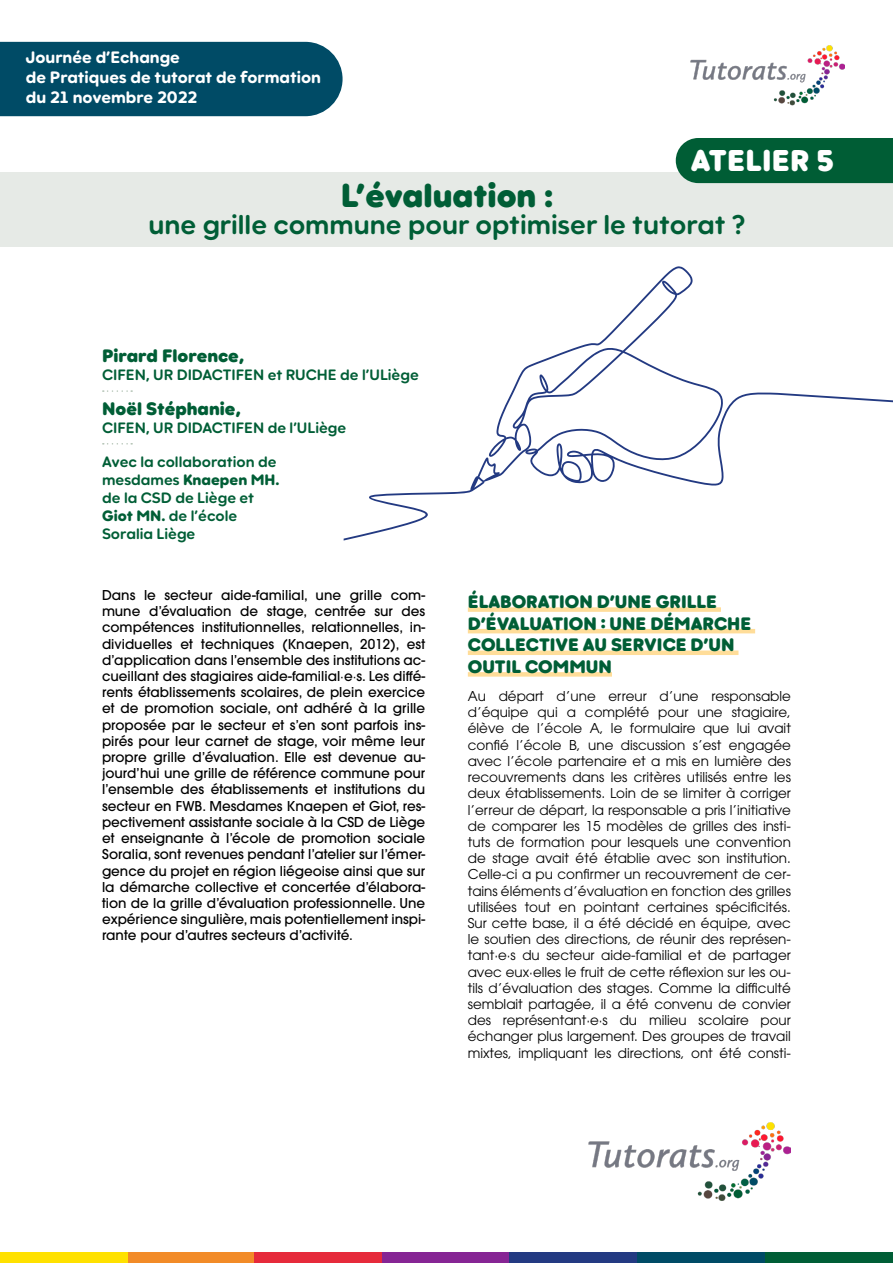
<style>
.page{position:relative;width:893px;height:1263px;background:#fff}
.page>*{position:absolute;margin:0;border:0;box-sizing:border-box;transform-origin:0 0}
.t1{font:800 33px "Beround";color:#005e36}
.t2{font:800 30px "Beround";letter-spacing:.01em;color:#fff}
.t3{font:700 27px "Beround";color:#005e36}
.t4{font:800 18px/21.6px "Beround";color:#005e36}
.t5{font:800 16.5px/19.8px "Beround";color:#fff}
.t6{font:700 15px/18px "Beround";color:#005e36}
.t7{font:13.5px/16.2px "ITC Avant Garde Pro";color:#000;text-align:justify}
.t8{font:500 13.5px/16.2px "ITC Avant Garde Pro";color:#000;text-align:justify}
.s1{font-weight:900}
</style>
<div class="page">
<div style="left:468px;top:607px;width:253px;height:5px;background:#fd9"></div>
<hr style="left:468px;top:629px;width:287px;height:4px;background:#fd9">
<div style="left:468px;top:650px;width:270px;height:5px;background:#fd9"></div>
<div style="left:468px;top:672px;width:144px;height:5px;background:#fd9"></div>
<img style="left:588px;top:1123px;width:203px;height:78px">
<div style="left:637px;top:1252px;width:128px;height:11px;background:#004b66"></div>
<div style="left:382px;top:1252px;width:127px;height:11px;background:#862594"></div>
<div style="left:126px;top:1252px;width:128px;height:11px;background:#f28b28"></div>
<div style="left:509px;top:1252px;width:128px;height:11px;background:#233a82"></div>
<div style="left:254px;top:1252px;width:128px;height:11px;background:#e62a3b"></div>
<div style="left:0;top:1252px;width:128px;height:11px;background:#ffe100"></div>
<div style="left:765px;top:1252px;width:128px;height:11px;background:#005e36"></div>
<div style="left:1px;top:172px;width:892px;height:75px;background:#e6eae6"></div>
<div style="left:676px;top:138px;width:217px;height:45px;background:#005d35"></div>
<svg style="left:344px;top:266px;width:549px;height:274px"></svg>
<svg style="left:103px;top:390px;width:29px;height:2px"></svg>
<svg style="left:103px;top:443px;width:29px;height:2px"></svg>
<div style="left:0;top:42px;width:343px;height:74px;background:#004b66"></div>
<img style="left:691px;top:45px;width:154px;height:60px">
<p class="t5" style="left:26px;top:47px;width:297px">Journée d’Echange<br>de Pratiques de tutorat de formation du 21 novembre 2022</p>
<h2 class="t2" style="left:691px;top:141px;width:145px">ATELIER 5</h2>
<h1 class="t1" style="left:341px;top:174px;width:214px">L’évaluation :</h1>
<h3 class="t3" style="left:148px;top:208px;width:599px">une grille commune pour optimiser le tutorat ?</h3>
<h3 class="t4" style="left:102px;top:344px;width:144px">Pirard Florence,</h3>
<p class="t6" style="left:102px;top:365px;width:318px">CIFEN, UR DIDACTIFEN et RUCHE de l’ULiège</p>
<h3 class="t4" style="left:102px;top:398px;width:140px">Noël Stéphanie,</h3>
<p class="t6" style="left:102px;top:419px;width:246px">CIFEN, UR DIDACTIFEN de l’ULiège</p>
<p class="t6" style="left:102px;top:453px;width:179px">Avec la collaboration de mesdames <span class="s1">Knaepen MH. </span>de la CSD de Liège et<br><span class="s1">Giot MN.</span> de l’école<br>Soralia Liège</p>
<p class="t8" style="left:102px;top:587px;width:325px">Dans le secteur aide-familial, une grille com&shy;mune d’évaluation de stage, centrée sur des compétences institutionnelles, relationnelles, in&shy;dividuelles et techniques (Knaepen, 2012), est d’application dans l’ensemble des institutions ac&shy;cueillant des stagiaires aide-familial·e·s. Les diffé&shy;rents établissements scolaires, de plein exercice et de promotion sociale, ont adhéré à la grille proposée par le secteur et s’en sont parfois ins&shy;pirés pour leur carnet de stage, voir même leur propre grille d’évaluation. Elle est devenue au&shy;jourd’hui une grille de référence commune pour l’ensemble des établissements et institutions du secteur en FWB. Mesdames Knaepen et Giot, res&shy;pectivement assistante sociale à la CSD de Liège et enseignante à l’école de promotion sociale Soralia, sont revenues pendant l’atelier sur l’émer&shy;gence du projet en région liégeoise ainsi que sur la démarche collective et concertée d’élabora&shy;tion de la grille d’évaluation professionnelle. Une expérience singulière, mais potentiellement inspi&shy;rante pour d’autres secteurs d’activité.</p>
<h3 class="t4" style="left:468px;top:591px;width:285px">ÉLABORATION D’UNE GRILLE<br>D’ÉVALUATION : UNE DÉMARCHE<br>COLLECTIVE AU SERVICE D’UN<br>OUTIL COMMUN</h3>
<p class="t7" style="left:468px;top:688px;width:325px">Au départ d’une erreur d’une responsable d’équipe qui a complété pour une stagiaire, élève de l’école A, le formulaire que lui avait confié l’école B, une discussion s’est engagée avec l’école partenaire et a mis en lumière des recouvrements dans les critères utilisés entre les deux établissements. Loin de se limiter à corriger l’erreur de départ, la responsable a pris l’initiative de comparer les 15 modèles de grilles des insti&shy;tuts de formation pour lesquels une convention de stage avait été établie avec son institution.<br>Celle-ci a pu confirmer un recouvrement de cer&shy;tains éléments d’évaluation en fonction des grilles utilisées tout en pointant certaines spécificités.<br>Sur cette base, il a été décidé en équipe, avec le soutien des directions, de réunir des représen&shy;tant·e·s du secteur aide-familial et de partager avec eux·elles le fruit de cette réflexion sur les ou&shy;tils d’évaluation des stages. Comme la difficulté semblait partagée, il a été convenu de convier des représentant·e·s du milieu scolaire pour échanger plus largement. Des groupes de travail mixtes, impliquant les directions, ont été consti-</p>
</div>
